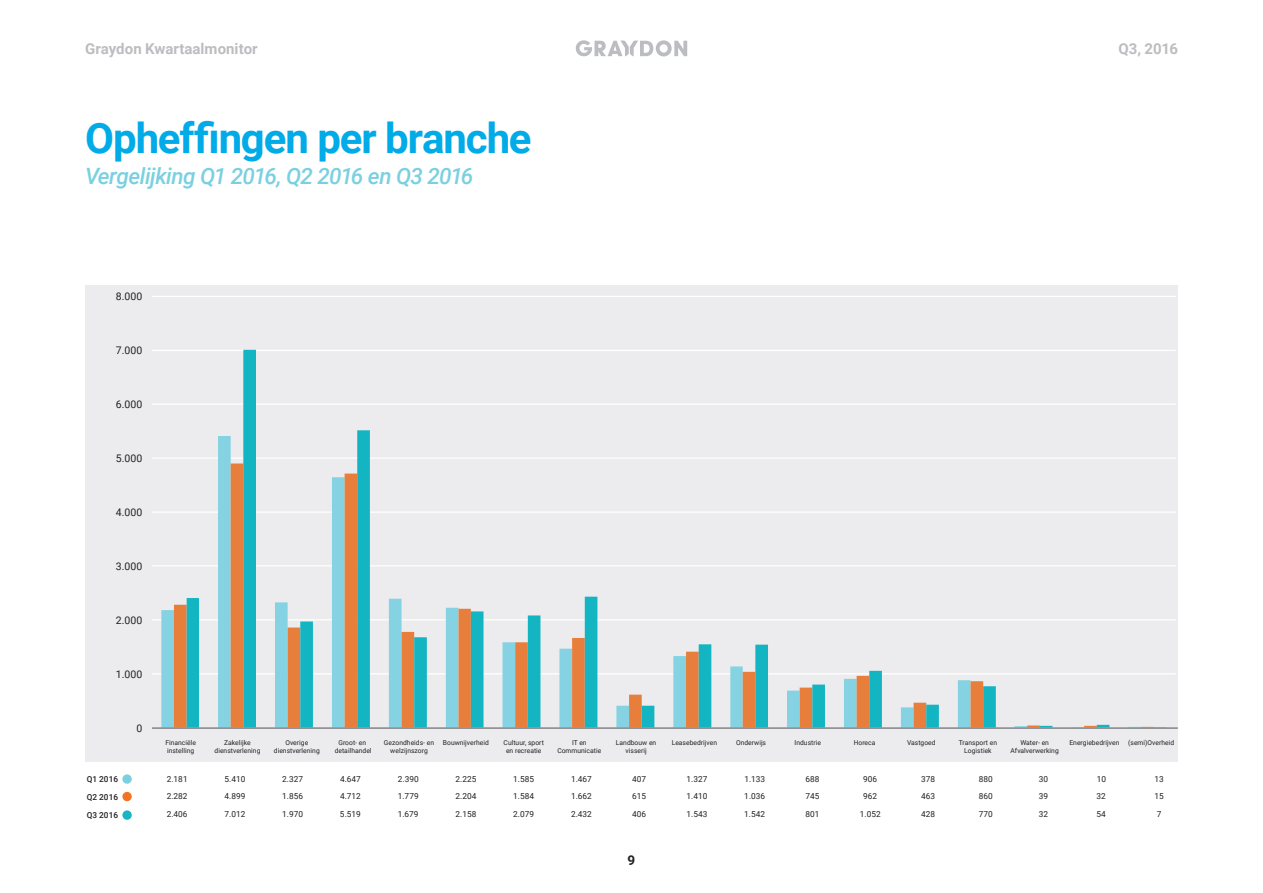
<style>
.page{position:relative;width:1263px;height:893px;background:#fff}
.page>*{position:absolute;margin:0;border:0;box-sizing:border-box;transform-origin:0 0}
.t1{font:700 42px "Roboto";letter-spacing:-.025em;color:#00abe7}
.t2{font:italic 500 22.5px "Roboto";letter-spacing:-.035em;color:#7bd0e0}
.t3{font:700 15px "Roboto";color:#bcbdc0}
.t4{font:700 13.5px "Roboto";color:#231f20}
.t5{font:10.5px "Roboto";letter-spacing:.005em;color:#231f20}
.t6{font:8.25px "Roboto";letter-spacing:.005em;color:#231f20}
.t7{font:500 8.25px "Roboto";letter-spacing:.005em;color:#231f20}
.t8{font:6.75px/8.1px "Roboto";letter-spacing:.005em;color:#231f20;text-align:center}
</style>
<div class="page">
<svg style="left:575px;top:40px;width:112px;height:17px"></svg>
<svg style="left:122px;top:774px;width:10px;height:10px"></svg>
<div style="left:122px;top:792px;width:10px;height:9px;background:#f47321;border-radius:50%"></div>
<svg style="left:122px;top:810px;width:10px;height:10px"></svg>
<div style="left:85px;top:285px;width:1093px;height:476px;background:#ececee"></div>
<hr style="left:152px;top:673px;width:1024px;height:1px;background:#fff">
<hr style="left:152px;top:619px;width:1024px;height:1px;background:#fff">
<hr style="left:152px;top:565px;width:1024px;height:1px;background:#fff">
<hr style="left:152px;top:403px;width:1024px;height:2px;background:#fff">
<hr style="left:152px;top:350px;width:1024px;height:1px;background:#fff">
<hr style="left:152px;top:296px;width:1024px;height:1px;background:#fff">
<svg style="left:187px;top:350px;width:979px;height:377px"></svg>
<hr style="left:152px;top:727px;width:1026px;height:2px;background:#808285">
<h3 class="t3" style="left:85px;top:38px;width:174px">Graydon Kwartaalmonitor</h3>
<h3 class="t3" style="left:1118px;top:38px;width:61px">Q3, 2016</h3>
<h1 class="t1" style="left:85px;top:108px;width:448px">Opheffingen per branche</h1>
<h2 class="t2" style="left:85px;top:161px;width:390px">Vergelijking Q1 2016, Q2 2016 en Q3 2016</h2>
<h3 class="t5" style="left:116px;top:289px;width:28px">8.000</h3>
<h3 class="t5" style="left:116px;top:343px;width:28px">7.000</h3>
<h3 class="t5" style="left:116px;top:397px;width:28px">6.000</h3>
<h3 class="t5" style="left:116px;top:451px;width:28px">5.000</h3>
<h3 class="t5" style="left:116px;top:505px;width:28px">4.000</h3>
<h3 class="t5" style="left:116px;top:559px;width:28px">3.000</h3>
<h3 class="t5" style="left:116px;top:613px;width:28px">2.000</h3>
<h3 class="t5" style="left:116px;top:667px;width:28px">1.000</h3>
<p class="t7" style="left:87px;top:773px;width:33px">Q1 2016</p>
<p class="t7" style="left:87px;top:791px;width:33px">Q2 2016</p>
<p class="t7" style="left:87px;top:810px;width:33px">Q3 2016</p>
<h3 class="t5" style="left:137px;top:721px;width:7px">0</h3>
<p class="t8" style="left:165px;top:738px;width:32px;text-align:left">Financiële instelling</p>
<p class="t8" style="left:214px;top:738px;width:47px">Zakelijke dienstverlening</p>
<p class="t8" style="left:274px;top:738px;width:47px">Overige dienstverlening</p>
<p class="t8" style="left:335px;top:738px;width:38px">Groot- en detailhandel</p>
<p class="t8" style="left:384px;top:738px;width:52px">Gezondheids- en welzijnszorg</p>
<p class="t8" style="left:443px;top:738px;width:47px">Bouwnijverheid</p>
<p class="t8" style="left:504px;top:738px;width:42px">Cultuur, sport en recreatie</p>
<p class="t8" style="left:557px;top:738px;width:46px">IT en<br>Communicatie</p>
<p class="t8" style="left:616px;top:738px;width:42px">Landbouw en visserij</p>
<p class="t8" style="left:672px;top:738px;width:47px">Leasebedrijven</p>
<p class="t8" style="left:736px;top:738px;width:32px">Onderwijs</p>
<p class="t8" style="left:794px;top:738px;width:28px">Industrie</p>
<p class="t8" style="left:854px;top:738px;width:23px">Horeca</p>
<p class="t8" style="left:907px;top:738px;width:30px">Vastgoed</p>
<p class="t8" style="left:959px;top:738px;width:40px">Transport en<br>Logistiek</p>
<p class="t8" style="left:1010px;top:738px;width:50px">Water- en<br>Afvalverwerking</p>
<p class="t8" style="left:1069px;top:738px;width:51px">Energiebedrijven</p>
<p class="t8" style="left:1128px;top:738px;width:48px">(semi)Overheid</p>
<p class="t6" style="left:167px;top:773px;width:22px">2.181</p>
<p class="t6" style="left:224px;top:773px;width:22px">5.410</p>
<p class="t6" style="left:282px;top:773px;width:22px">2.327</p>
<p class="t6" style="left:340px;top:773px;width:22px">4.647</p>
<p class="t6" style="left:398px;top:773px;width:22px">2.390</p>
<p class="t6" style="left:455px;top:773px;width:22px">2.225</p>
<p class="t6" style="left:513px;top:773px;width:22px">1.585</p>
<p class="t6" style="left:571px;top:773px;width:22px">1.467</p>
<p class="t6" style="left:632px;top:773px;width:15px">407</p>
<p class="t6" style="left:687px;top:773px;width:22px">1.327</p>
<p class="t6" style="left:744px;top:773px;width:22px">1.133</p>
<p class="t6" style="left:805px;top:773px;width:15px">688</p>
<p class="t6" style="left:863px;top:773px;width:15px">906</p>
<p class="t6" style="left:921px;top:773px;width:15px">378</p>
<p class="t6" style="left:979px;top:773px;width:15px">880</p>
<p class="t6" style="left:1039px;top:773px;width:11px">30</p>
<p class="t6" style="left:1097px;top:773px;width:11px">10</p>
<p class="t6" style="left:1154px;top:773px;width:11px">13</p>
<p class="t6" style="left:167px;top:790px;width:22px">2.282</p>
<p class="t6" style="left:224px;top:790px;width:22px">4.899</p>
<p class="t6" style="left:282px;top:790px;width:22px">1.856</p>
<p class="t6" style="left:340px;top:790px;width:22px">4.712</p>
<p class="t6" style="left:398px;top:790px;width:22px">1.779</p>
<p class="t6" style="left:455px;top:790px;width:22px">2.204</p>
<p class="t6" style="left:513px;top:790px;width:22px">1.584</p>
<p class="t6" style="left:571px;top:790px;width:22px">1.662</p>
<p class="t6" style="left:632px;top:790px;width:15px">615</p>
<p class="t6" style="left:686px;top:790px;width:22px">1.410</p>
<p class="t6" style="left:744px;top:790px;width:22px">1.036</p>
<p class="t6" style="left:805px;top:790px;width:15px">745</p>
<p class="t6" style="left:863px;top:790px;width:15px">962</p>
<p class="t6" style="left:921px;top:790px;width:15px">463</p>
<p class="t6" style="left:979px;top:790px;width:15px">860</p>
<p class="t6" style="left:1039px;top:790px;width:11px">39</p>
<p class="t6" style="left:1097px;top:790px;width:11px">32</p>
<p class="t6" style="left:1154px;top:790px;width:11px">15</p>
<p class="t6" style="left:167px;top:809px;width:22px">2.406</p>
<p class="t6" style="left:224px;top:809px;width:22px">7.012</p>
<p class="t6" style="left:282px;top:809px;width:22px">1.970</p>
<p class="t6" style="left:340px;top:809px;width:22px">5.519</p>
<p class="t6" style="left:398px;top:809px;width:22px">1.679</p>
<p class="t6" style="left:455px;top:809px;width:22px">2.158</p>
<p class="t6" style="left:513px;top:809px;width:22px">2.079</p>
<p class="t6" style="left:571px;top:809px;width:22px">2.432</p>
<p class="t6" style="left:632px;top:809px;width:15px">406</p>
<p class="t6" style="left:686px;top:809px;width:22px">1.543</p>
<p class="t6" style="left:744px;top:809px;width:22px">1.542</p>
<p class="t6" style="left:805px;top:809px;width:15px">801</p>
<p class="t6" style="left:860px;top:809px;width:22px">1.052</p>
<p class="t6" style="left:921px;top:809px;width:15px">428</p>
<p class="t6" style="left:979px;top:809px;width:15px">770</p>
<p class="t6" style="left:1039px;top:809px;width:11px">32</p>
<p class="t6" style="left:1096px;top:809px;width:11px">54</p>
<p class="t6" style="left:1157px;top:809px;width:6px">7</p>
<h3 class="t4" style="left:628px;top:851px;width:9px">9</h3>
</div>
